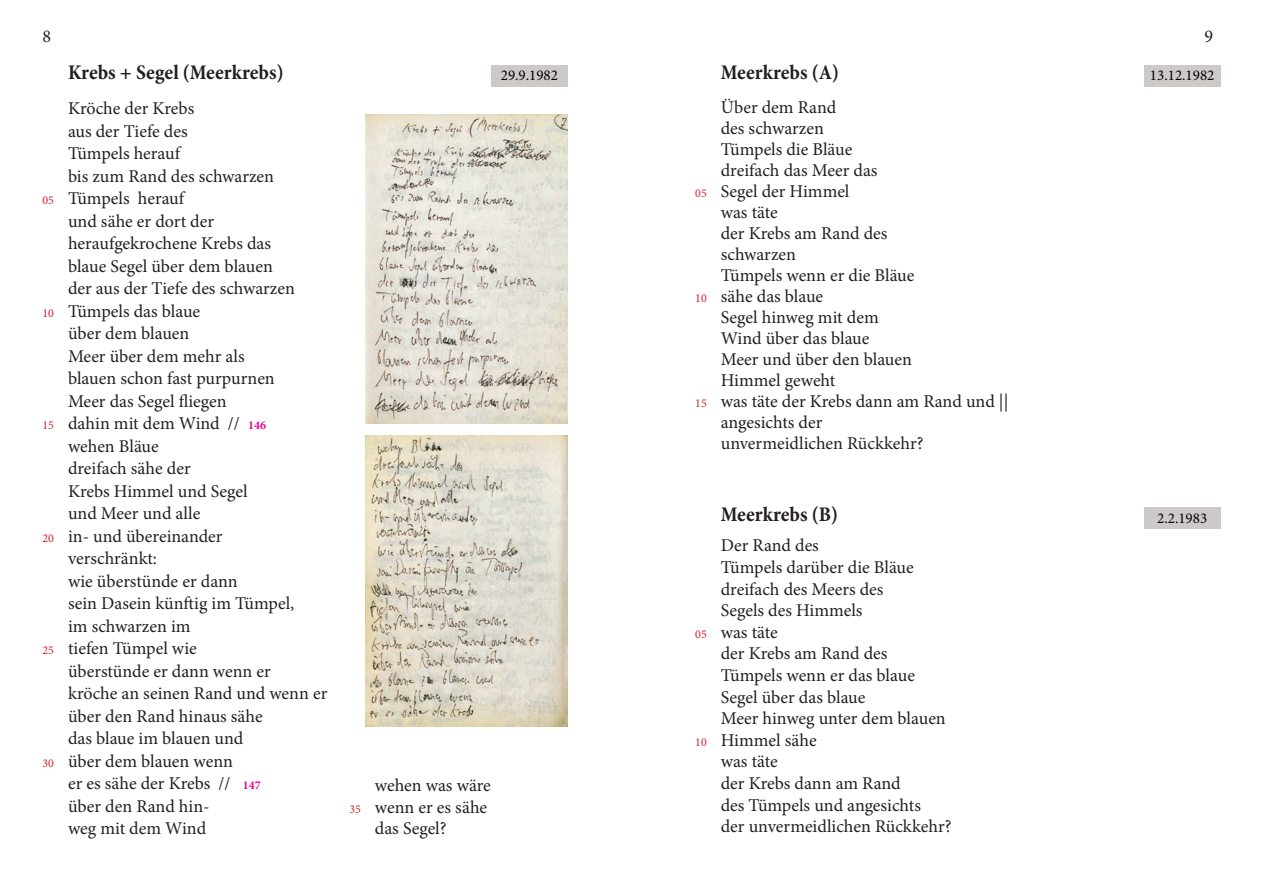
<style>
.page{position:relative;width:1263px;height:893px;background:#fff}
.page>*{position:absolute;margin:0;border:0;box-sizing:border-box;transform-origin:0 0}
.t1{font:700 condensed 21px "Minion Pro";color:#231f20}
.t2{font:18px "Minion Pro";color:#231f20}
.t3{font:15px "Minion Pro";color:#000}
.s1{font-size:12px;color:#d1232a}
.s2{font-weight:700;font-size:12px;color:#ed028c}
</style>
<div class="page">
<div style="left:491px;top:65px;width:77px;height:22px;background:#cdc9c8"></div>
<img style="left:366px;top:115px;width:202px;height:308px">
<img style="left:366px;top:435px;width:202px;height:291px">
<div style="left:1144px;top:507px;width:76px;height:22px;background:#cdc9c8"></div>
<div style="left:1144px;top:65px;width:76px;height:22px;background:#cdc9c8"></div>
<p class="t2" style="left:43px;top:24px;width:10px">8</p>
<p class="t2" style="left:1204px;top:24px;width:10px">9</p>
<p class="t1" style="left:68px;top:58px;width:217px">Krebs + Segel (Meerkrebs)</p>
<p class="t2" style="left:68px;top:97px;width:128px">Kröche der Krebs</p>
<p class="t2" style="left:68px;top:119px;width:121px">aus der Tiefe des</p>
<p class="t2" style="left:68px;top:142px;width:113px">Tümpels herauf</p>
<p class="t2" style="left:68px;top:164px;width:208px">bis zum Rand des schwarzen</p>
<p class="t2" style="left:43px;top:187px;width:143px"><span class="s1">05</span> Tümpels herauf</p>
<p class="t2" style="left:68px;top:209px;width:148px">und sähe er dort der</p>
<p class="t2" style="left:68px;top:232px;width:205px">heraufgekrochene Krebs das</p>
<p class="t2" style="left:68px;top:254px;width:206px">blaue Segel über dem blauen</p>
<p class="t2" style="left:68px;top:277px;width:228px">der aus der Tiefe des schwarzen</p>
<p class="t2" style="left:43px;top:299px;width:159px"><span class="s1">10</span> Tümpels das blaue</p>
<p class="t2" style="left:68px;top:322px;width:123px">über dem blauen</p>
<p class="t2" style="left:68px;top:344px;width:178px">Meer über dem mehr als</p>
<p class="t2" style="left:68px;top:367px;width:208px">blauen schon fast purpurnen</p>
<p class="t2" style="left:68px;top:389px;width:160px">Meer das Segel fliegen</p>
<p class="t2" style="left:43px;top:412px;width:225px"><span class="s1">15</span> dahin mit dem Wind // <span class="s2">146</span></p>
<p class="t2" style="left:68px;top:434px;width:92px">wehen Bläue</p>
<p class="t2" style="left:68px;top:457px;width:124px">dreifach sähe der</p>
<p class="t2" style="left:68px;top:479px;width:181px">Krebs Himmel und Segel</p>
<p class="t2" style="left:68px;top:502px;width:134px">und Meer und alle</p>
<p class="t2" style="left:43px;top:524px;width:182px"><span class="s1">20</span> in- und übereinander</p>
<p class="t2" style="left:68px;top:547px;width:90px">verschränkt:</p>
<p class="t2" style="left:68px;top:569px;width:171px">wie überstünde er dann</p>
<p class="t2" style="left:68px;top:592px;width:228px">sein Dasein künftig im Tümpel,</p>
<p class="t2" style="left:68px;top:614px;width:124px">im schwarzen im</p>
<p class="t2" style="left:43px;top:637px;width:156px"><span class="s1">25</span> tiefen Tümpel wie</p>
<p class="t2" style="left:68px;top:659px;width:204px">überstünde er dann wenn er</p>
<p class="t2" style="left:68px;top:682px;width:261px">kröche an seinen Rand und wenn er</p>
<p class="t2" style="left:68px;top:704px;width:196px">über den Rand hinaus sähe</p>
<p class="t2" style="left:68px;top:727px;width:177px">das blaue im blauen und</p>
<p class="t2" style="left:43px;top:749px;width:192px"><span class="s1">30</span> über dem blauen wenn</p>
<p class="t2" style="left:68px;top:772px;width:194px">er es sähe der Krebs // <span class="s2">147</span></p>
<p class="t2" style="left:68px;top:794px;width:143px">über den Rand hin-</p>
<p class="t2" style="left:68px;top:817px;width:140px">weg mit dem Wind</p>
<p class="t3" style="left:501px;top:66px;width:59px">29.9.1982</p>
<p class="t1" style="left:721px;top:58px;width:120px">Meerkrebs (A)</p>
<p class="t2" style="left:721px;top:95px;width:117px">Über dem Rand</p>
<p class="t2" style="left:721px;top:116px;width:105px">des schwarzen</p>
<p class="t2" style="left:721px;top:137px;width:133px">Tümpels die Bläue</p>
<p class="t2" style="left:721px;top:158px;width:158px">dreifach das Meer das</p>
<p class="t2" style="left:695px;top:179px;width:156px"><span class="s1">05</span> Segel der Himmel</p>
<p class="t2" style="left:721px;top:200px;width:59px">was täte</p>
<p class="t2" style="left:721px;top:221px;width:168px">der Krebs am Rand des</p>
<p class="t2" style="left:721px;top:242px;width:77px">schwarzen</p>
<p class="t2" style="left:721px;top:263px;width:195px">Tümpels wenn er die Bläue</p>
<p class="t2" style="left:695px;top:284px;width:129px"><span class="s1">10</span> sähe das blaue</p>
<p class="t2" style="left:721px;top:305px;width:159px">Segel hinweg mit dem</p>
<p class="t2" style="left:721px;top:326px;width:150px">Wind über das blaue</p>
<p class="t2" style="left:721px;top:347px;width:193px">Meer und über den blauen</p>
<p class="t2" style="left:721px;top:368px;width:116px">Himmel geweht</p>
<p class="t2" style="left:695px;top:389px;width:315px"><span class="s1">15</span> was täte der Krebs dann am Rand und ||</p>
<p class="t2" style="left:721px;top:410px;width:103px">angesichts der</p>
<p class="t2" style="left:721px;top:431px;width:204px">unvermeidlichen Rückkehr?</p>
<p class="t3" style="left:1150px;top:66px;width:66px">13.12.1982</p>
<p class="t1" style="left:721px;top:500px;width:119px">Meerkrebs (B)</p>
<p class="t3" style="left:1157px;top:508px;width:52px">2.2.1983</p>
<p class="t2" style="left:721px;top:534px;width:100px">Der Rand des</p>
<p class="t2" style="left:721px;top:555px;width:194px">Tümpels darüber die Bläue</p>
<p class="t2" style="left:721px;top:577px;width:164px">dreifach des Meers des</p>
<p class="t2" style="left:721px;top:598px;width:143px">Segels des Himmels</p>
<p class="t2" style="left:695px;top:620px;width:84px"><span class="s1">05</span> was täte</p>
<p class="t2" style="left:721px;top:642px;width:168px">der Krebs am Rand des</p>
<p class="t2" style="left:721px;top:663px;width:196px">Tümpels wenn er das blaue</p>
<p class="t2" style="left:721px;top:685px;width:146px">Segel über das blaue</p>
<p class="t2" style="left:721px;top:706px;width:227px">Meer hinweg unter dem blauen</p>
<p class="t2" style="left:695px;top:728px;width:123px"><span class="s1">10</span> Himmel sähe</p>
<p class="t2" style="left:721px;top:750px;width:59px">was täte</p>
<p class="t2" style="left:721px;top:771px;width:181px">der Krebs dann am Rand</p>
<p class="t2" style="left:721px;top:793px;width:202px">des Tümpels und angesichts</p>
<p class="t2" style="left:721px;top:814px;width:232px">der unvermeidlichen Rückkehr?</p>
<p class="t2" style="left:375px;top:773px;width:117px">wehen was wäre</p>
<p class="t2" style="left:349px;top:795px;width:139px"><span class="s1">35</span> wenn er es sähe</p>
<p class="t2" style="left:375px;top:816px;width:73px">das Segel?</p>
</div>
